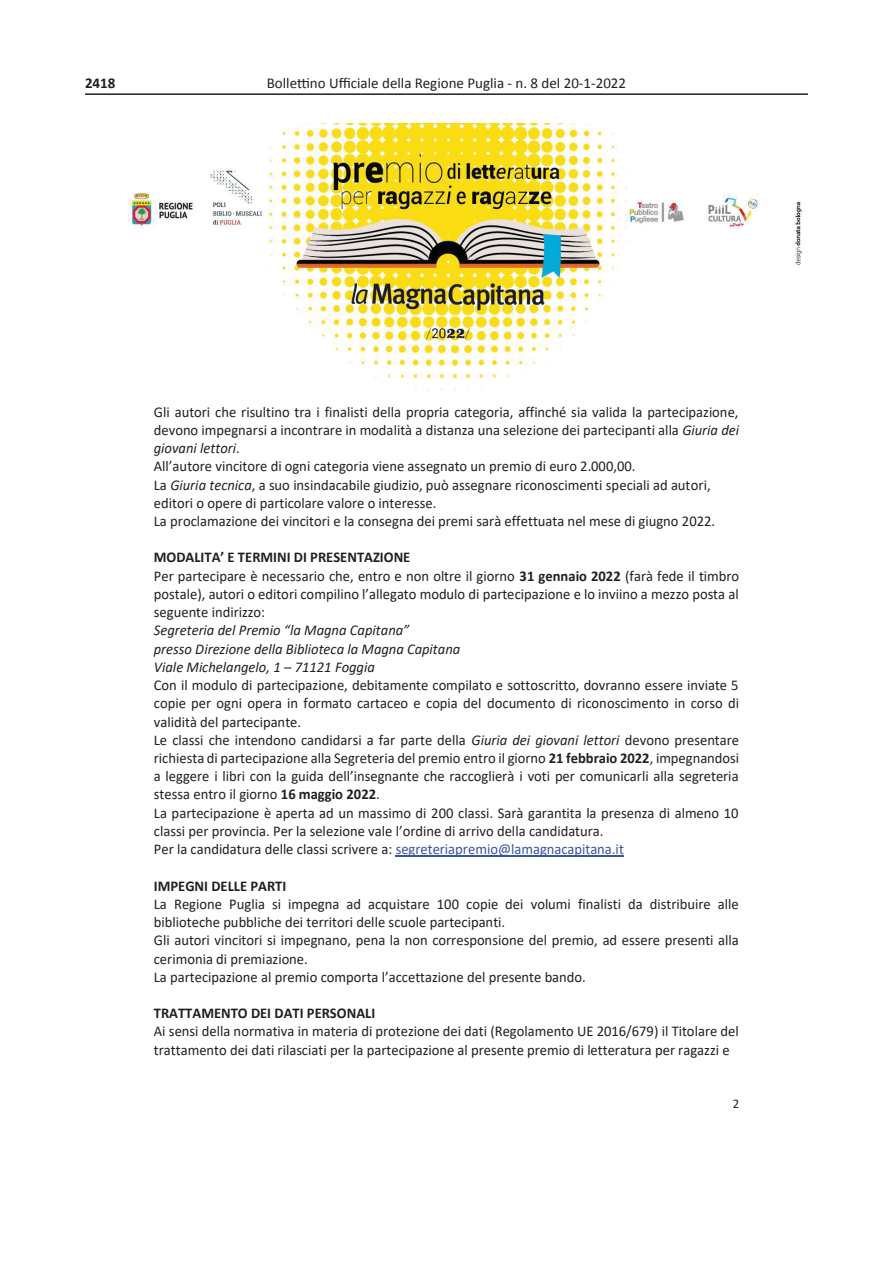
<style>
.page{position:relative;width:893px;height:1263px;background:#fff}
.page>*{position:absolute;margin:0;border:0;box-sizing:border-box;transform-origin:0 0}
.t1{font:15px/18.3px "Calibri";color:#231f20}
.t2{font:700 15px "Calibri";color:#231f20}
.t3{font:13.2px "Calibri";color:#231f20}
.s1{font-style:italic}
.s2{font-weight:700}
.s3{color:#3953a4}
</style>
<div class="page">
<hr style="left:85px;top:93px;width:723px;height:2px;background:#231f20">
<img style="left:128px;top:124px;width:674px;height:733px">
<hr style="left:396px;top:856px;width:228px;height:1px;background:#3953a4">
<p class="t2" style="left:85px;top:72px;width:32px">2418</p>
<p class="t1" style="left:267px;top:73px;width:361px">Bollettino Ufficiale della Regione Puglia - n. 8 del 20-1-2022</p>
<p class="t1" style="left:154px;top:402px;width:587px">Gli autori che risultino tra i finalisti della propria categoria, affinché sia valida la partecipazione, devono impegnarsi a incontrare in modalità a distanza una selezione dei partecipanti alla <span class="s1">Giuria dei giovani lettori</span>.<br>All’autore vincitore di ogni categoria viene assegnato un premio di euro 2.000,00.<br>La <span class="s1">Giuria tecnica</span>, a suo insindacabile giudizio, può assegnare riconoscimenti speciali ad autori, editori o opere di particolare valore o interesse.<br>La proclamazione dei vincitori e la consegna dei premi sarà effettuata nel mese di giugno 2022.</p>
<p class="t1" style="left:154px;top:548px;width:587px"><span class="s2">MODALITA’ E TERMINI DI PRESENTAZIONE<br></span>Per partecipare è necessario che, entro e non oltre il giorno <span class="s2">31 gennaio 2022</span> (farà fede il timbro postale), autori o editori compilino l’allegato modulo di partecipazione e lo inviino a mezzo posta al seguente indirizzo:<br><span class="s1">Segreteria del Premio “la Magna Capitana”<br>presso Direzione della Biblioteca la Magna Capitana<br>Viale Michelangelo, 1 – 71121 Foggia<br></span>Con il modulo di partecipazione, debitamente compilato e sottoscritto, dovranno essere inviate 5 copie per ogni opera in formato cartaceo e copia del documento di riconoscimento in corso di validità del partecipante.<br>Le classi che intendono candidarsi a far parte della <span class="s1">Giuria dei giovani lettori</span> devono presentare richiesta di partecipazione alla Segreteria del premio entro il giorno <span class="s2">21 febbraio 2022</span>, impegnandosi a leggere i libri con la guida dell’insegnante che raccoglierà i voti per comunicarli alla segreteria stessa entro il giorno <span class="s2">16 maggio 2022</span>.<br>La partecipazione è aperta ad un massimo di 200 classi. Sarà garantita la presenza di almeno 10 classi per provincia. Per la selezione vale l’ordine di arrivo della candidatura.<br>Per la candidatura delle classi scrivere a: <span class="s3">segreteriapremio@lamagnacapitana.it</span></p>
<p class="t1" style="left:154px;top:876px;width:586px"><span class="s2">IMPEGNI DELLE PARTI<br></span>La Regione Puglia si impegna ad acquistare 100 copie dei volumi finalisti da distribuire alle biblioteche pubbliche dei territori delle scuole partecipanti.<br>Gli autori vincitori si impegnano, pena la non corresponsione del premio, ad essere presenti alla cerimonia di premiazione.<br>La partecipazione al premio comporta l’accettazione del presente bando.</p>
<p class="t1" style="left:154px;top:1004px;width:586px"><span class="s2">TRATTAMENTO DEI DATI PERSONALI<br></span>Ai sensi della normativa in materia di protezione dei dati (Regolamento UE 2016/679) il Titolare del trattamento dei dati rilasciati per la partecipazione al presente premio di letteratura per ragazzi e</p>
<p class="t3" style="left:733px;top:1094px;width:8px">2</p>
</div>
